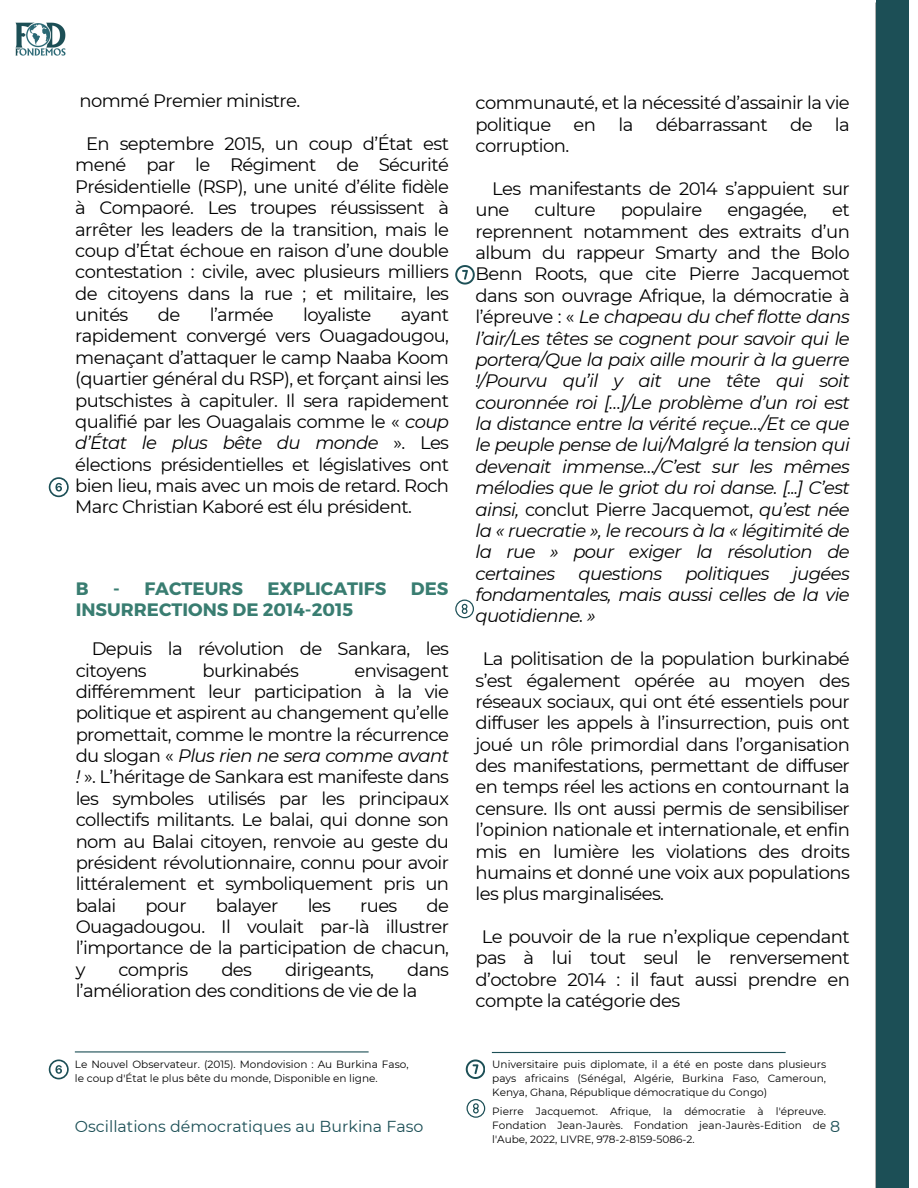
<style>
.page{position:relative;width:918px;height:1188px;background:#fff}
.page>*{position:absolute;margin:0;border:0;box-sizing:border-box;transform-origin:0 0}
.t1{font:18px/21.3px "Montserrat";letter-spacing:-.035em;color:#000;text-align:justify}
.t2{font:italic 18px/21.3px "Montserrat";letter-spacing:-.035em;color:#000;text-align:justify}
.t3{font:700 18px "Montserrat";color:#397d71}
.t4{font:15.9px "Montserrat";color:#1c4f56}
.t5{font:10.5px/14px "Montserrat";color:#000;text-align:justify}
.s1{font-style:italic}
.s2{font-style:normal}
</style>
<div class="page">
<div style="left:876px;top:0;width:33px;height:1188px;background:#1c4f56"></div>
<hr style="left:492px;top:1052px;width:294px;height:1px;background:#1c4f56">
<hr style="left:75px;top:1051px;width:294px;height:2px;background:#1c4f56">
<img style="left:15px;top:22px;width:51px;height:34px">
<svg style="left:49px;top:477px;width:20px;height:20px"></svg>
<svg style="left:49px;top:1059px;width:20px;height:20px"></svg>
<svg style="left:455px;top:265px;width:19px;height:19px"></svg>
<svg style="left:455px;top:600px;width:19px;height:18px"></svg>
<svg style="left:466px;top:1059px;width:19px;height:20px"></svg>
<svg style="left:467px;top:1099px;width:18px;height:19px"></svg>
<p class="t1" style="left:79px;top:90px;width:222px">nommé Premier ministre.</p>
<p class="t1" style="left:86px;top:133px;width:365px">En septembre 2015, un coup d’État est</p>
<h2 class="t1" style="left:75px;top:154px;width:375px">mené par le Régiment de Sécurité Présidentielle (RSP), une unité d’élite fidèle à Compaoré. Les troupes réussissent à arrêter les leaders de la transition, mais le coup d’État échoue en raison d’une double contestation : civile, avec plusieurs milliers de citoyens dans la rue ; et militaire, les unités</h2>
<h2 class="t1" style="left:158px;top:304px;width:24px">de</h2>
<h2 class="t1" style="left:210px;top:304px;width:65px">l’armée</h2>
<h2 class="t1" style="left:303px;top:304px;width:70px">loyaliste</h2>
<h2 class="t1" style="left:75px;top:304px;width:375px;text-indent:326px">ayant rapidement convergé vers Ouagadougou, menaçant d’attaquer le camp Naaba Koom (quartier général du RSP), et forçant ainsi les putschistes à capituler. Il sera rapidement qualifié par les Ouagalais comme le « <span class="s1">coup d’État le plus bête du monde</span> ». Les élections présidentielles et législatives ont bien lieu, mais avec un mois de retard. Roch Marc Christian Kaboré est élu président.</h2>
<h2 class="t3" style="left:76px;top:577px;width:14px">B</h2>
<h2 class="t3" style="left:113px;top:577px;width:131px">- FACTEURS</h2>
<h2 class="t3" style="left:268px;top:577px;width:120px">EXPLICATIFS</h2>
<h2 class="t3" style="left:411px;top:577px;width:39px">DES</h2>
<h2 class="t3" style="left:76px;top:598px;width:279px">INSURRECTIONS DE 2014-2015</h2>
<h2 class="t1" style="left:76px;top:638px;width:375px;text-indent:16px">Depuis la révolution de Sankara, les citoyens</h2>
<h2 class="t1" style="left:76px;top:660px;width:375px;text-indent:279px">envisagent différemment leur participation à la vie politique et aspirent au changement qu’elle promettait, comme le montre la récurrence du slogan « <span class="s1">Plus rien ne sera comme avant !</span> ». L’héritage de Sankara est manifeste dans les symboles utilisés par les principaux collectifs militants. Le balai, qui donne son nom au Balai citoyen, renvoie au geste du président révolutionnaire, connu pour avoir littéralement et symboliquement pris un balai</h2>
<h2 class="t1" style="left:202px;top:660px;width:98px">burkinabés</h2>
<h2 class="t1" style="left:76px;top:895px;width:375px;text-indent:351px">de Ouagadougou. Il voulait par-là illustrer l’importance de la participation de chacun, y</h2>
<h2 class="t1" style="left:146px;top:895px;width:43px">pour</h2>
<h2 class="t1" style="left:216px;top:895px;width:64px">balayer</h2>
<h2 class="t1" style="left:308px;top:895px;width:25px">les</h2>
<h2 class="t1" style="left:360px;top:895px;width:39px">rues</h2>
<h2 class="t1" style="left:76px;top:959px;width:375px;text-indent:331px">dans l’amélioration des conditions de vie de la</h2>
<h2 class="t1" style="left:118px;top:959px;width:72px">compris</h2>
<h2 class="t1" style="left:221px;top:959px;width:32px">des</h2>
<h2 class="t1" style="left:285px;top:959px;width:91px">dirigeants,</h2>
<p class="t1" style="left:476px;top:92px;width:376px">communauté, et la nécessité d’assainir la vie politique en la débarrassant de la corruption.</p>
<p class="t1" style="left:476px;top:178px;width:376px;text-indent:17px">Les manifestants de 2014 s’appuient sur une</p>
<p class="t1" style="left:535px;top:199px;width:63px">culture</p>
<p class="t1" style="left:621px;top:199px;width:83px">populaire</p>
<p class="t1" style="left:727px;top:199px;width:81px">engagée,</p>
<p class="t2" style="left:476px;top:199px;width:376px;text-indent:357px"><span class="s2">et reprennent notamment des extraits d’un album du rappeur Smarty and the Bolo Benn Roots, que cite Pierre Jacquemot dans son ouvrage Afrique, la démocratie à l’épreuve : «</span> Le chapeau du chef flotte dans l’air/Les têtes se cognent pour savoir qui le portera/Que la paix aille mourir à la guerre !/Pourvu qu’il y ait une tête qui soit couronnée roi […]/Le problème d’un roi est la distance entre la vérité reçue…/Et ce que le peuple pense de lui/Malgré la tension qui devenait immense…/C’est sur les mêmes mélodies que le griot du roi danse. [...] C’est ainsi, <span class="s2">conclut Pierre Jacquemot,</span> qu’est née la « ruecratie », le recours à la « légitimité de la rue » pour exiger la résolution de certaines</p>
<p class="t2" style="left:476px;top:563px;width:376px;text-indent:317px">jugées fondamentales, mais aussi celles de la vie quotidienne. »</p>
<h2 class="t1" style="left:476px;top:648px;width:376px;text-indent:7px">La politisation de la population burkinabé s’est également opérée au moyen des réseaux sociaux, qui ont été essentiels pour diffuser les appels à l’insurrection, puis ont joué un rôle primordial dans l’organisation des manifestations, permettant de diffuser en temps réel les actions en contournant la censure. Ils ont aussi permis de sensibiliser l’opinion nationale et internationale, et enfin mis en lumière les violations des droits humains et donné une voix aux populations les plus marginalisées.</h2>
<h2 class="t1" style="left:476px;top:926px;width:376px;text-indent:6px">Le pouvoir de la rue n’explique cependant pas à lui tout seul le renversement d’octobre 2014 : il faut aussi prendre en compte la catégorie des</h2>
<p class="t2" style="left:579px;top:563px;width:85px">questions</p>
<p class="t2" style="left:686px;top:563px;width:85px">politiques</p>
<h2 class="t5" style="left:75px;top:1057px;width:335px">Le Nouvel Observateur. (2015). Mondovision : Au Burkina Faso, le coup d'État le plus bête du monde, Disponible en ligne.</h2>
<p class="t5" style="left:492px;top:1057px;width:335px">Universitaire puis diplomate, il a été en poste dans plusieurs pays africains (Sénégal, Algérie, Burkina Faso, Cameroun, Kenya, Ghana, République démocratique du Congo)</p>
<p class="t5" style="left:492px;top:1104px;width:335px">Pierre Jacquemot. Afrique, la démocratie à l'épreuve.<br>Fondation Jean-Jaurès. Fondation jean-Jaurès-Edition de l'Aube, 2022, LIVRE, 978-2-8159-5086-2.</p>
<h2 class="t4" style="left:75px;top:1117px;width:350px">Oscillations démocratiques au Burkina Faso</h2>
<h1 class="t4" style="left:830px;top:1117px;width:12px">8</h1>
</div>
